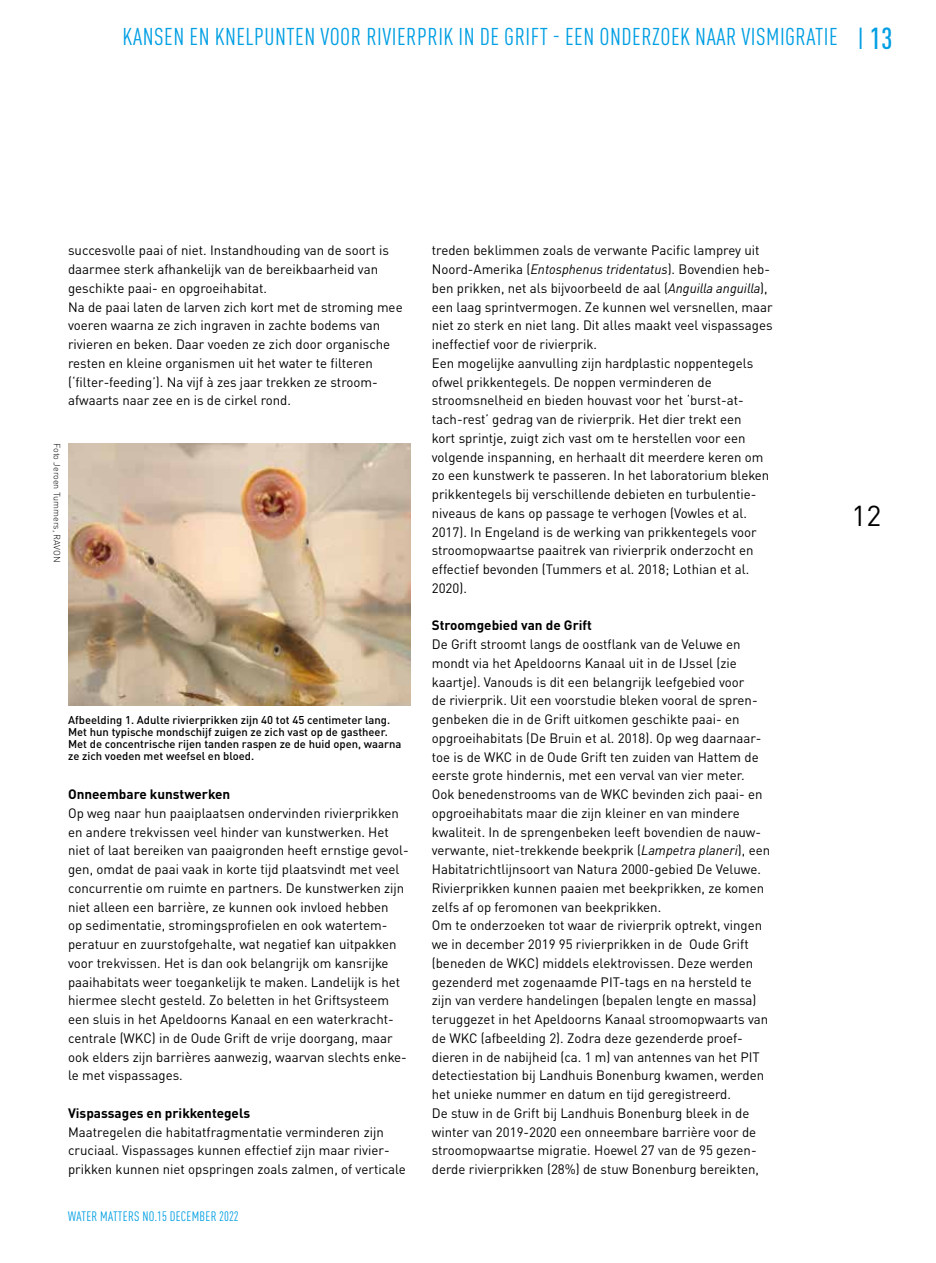
<style>
.page{position:relative;width:936px;height:1263px;background:#fff}
.page>*{position:absolute;margin:0;border:0;box-sizing:border-box;transform-origin:0 0}
.t1{font:28.5px "DIN Pro";color:#000}
.t2{font:condensed 24px "DIN Pro";letter-spacing:.02em;color:#009fe3}
.t3{font:13.5px/18.8px "DIN Pro";color:#000}
.t4{font:700 13.5px "DIN Pro";color:#000}
.t5{font:condensed 13.5px "DIN Pro";letter-spacing:.02em;color:#009fe3}
.t6{font:500 11.25px/12px "DIN Pro";color:#000}
.t7{font:300 9px "DIN Pro";color:#000}
.s1{font-size:30px}
.s2{font-weight:500;font-size:30px}
.s3{font-style:italic}
</style>
<div class="page">
<img style="left:68px;top:443px;width:342px;height:263px">
<h2 class="t2" style="left:122px;top:19px;width:771px">KANSEN EN KNELPUNTEN VOOR RIVIERPRIK IN DE GRIFT - EEN ONDERZOEK NAAR VISMIGRATIE <span class="s1">I</span> <span class="s2">13</span></h2>
<p class="t3" style="left:68px;top:240px;width:336px">succesvolle paai of niet. Instandhouding van de soort is daarmee sterk afhankelijk van de bereikbaarheid van geschikte paai- en opgroeihabitat.<br>Na de paai laten de larven zich kort met de stroming mee voeren waarna ze zich ingraven in zachte bodems van rivieren en beken. Daar voeden ze zich door organische resten en kleine organismen uit het water te filteren (‘filter-feeding’). Na vijf à zes jaar trekken ze stroom&shy;afwaarts naar zee en is de cirkel rond.</p>
<p class="t7" style="left:64px;top:443px;width:121px;rotate:90deg">Foto Jeroen Tummers, RAVON</p>
<p class="t6" style="left:68px;top:713px;width:335px">Afbeelding 1. Adulte rivierprikken zijn 40 tot 45 centimeter lang.<br>Met hun typische mondschijf zuigen ze zich vast op de gastheer.<br>Met de concentrische rijen tanden raspen ze de huid open, waarna ze zich voeden met weefsel en bloed.</p>
<p class="t4" style="left:68px;top:783px;width:164px">Onneembare kunstwerken</p>
<p class="t3" style="left:68px;top:802px;width:342px">Op weg naar hun paaiplaatsen ondervinden rivierprikken en andere trekvissen veel hinder van kunstwerken. Het niet of laat bereiken van paaigronden heeft ernstige gevol&shy;gen, omdat de paai vaak in korte tijd plaatsvindt met veel concurrentie om ruimte en partners. De kunstwerken zijn niet alleen een barrière, ze kunnen ook invloed hebben<br>op sedimentatie, stromingsprofielen en ook watertem&shy;peratuur en zuurstofgehalte, wat negatief kan uitpakken voor trekvissen. Het is dan ook belangrijk om kansrijke paaihabitats weer toegankelijk te maken. Landelijk is het hiermee slecht gesteld. Zo beletten in het Griftsysteem een sluis in het Apeldoorns Kanaal en een waterkracht&shy;centrale (WKC) in de Oude Grift de vrije doorgang, maar ook elders zijn barrières aanwezig, waarvan slechts enke&shy;le met vispassages.</p>
<p class="t4" style="left:68px;top:1102px;width:184px">Vispassages en prikkentegels</p>
<p class="t3" style="left:68px;top:1121px;width:339px">Maatregelen die habitatfragmentatie verminderen zijn cruciaal. Vispassages kunnen effectief zijn maar rivier&shy;prikken kunnen niet opspringen zoals zalmen, of verticale</p>
<p class="t5" style="left:68px;top:1207px;width:172px">WATER MATTERS NO.15 DECEMBER 2022</p>
<p class="t3" style="left:432px;top:240px;width:342px">treden beklimmen zoals de verwante Pacific lamprey uit Noord-Amerika (<span class="s3">Entosphenus tridentatus</span>). Bovendien heb&shy;ben prikken, net als bijvoorbeeld de aal (<span class="s3">Anguilla anguilla</span>), een laag sprintvermogen. Ze kunnen wel versnellen, maar niet zo sterk en niet lang. Dit alles maakt veel vispassages ineffectief voor de rivierprik.<br>Een mogelijke aanvulling zijn hardplastic noppentegels ofwel prikkentegels. De noppen verminderen de stroomsnelheid en bieden houvast voor het ‘burst-at&shy;tach-rest’ gedrag van de rivierprik. Het dier trekt een<br>kort sprintje, zuigt zich vast om te herstellen voor een volgende inspanning, en herhaalt dit meerdere keren om zo een kunstwerk te passeren. In het laboratorium bleken prikkentegels bij verschillende debieten en turbulentie&shy;niveaus de kans op passage te verhogen (Vowles et al.<br>2017). In Engeland is de werking van prikkentegels voor stroomopwaartse paaitrek van rivierprik onderzocht en effectief bevonden (Tummers et al. 2018; Lothian et al.<br>2020).</p>
<p class="t4" style="left:432px;top:614px;width:161px">Stroomgebied van de Grift</p>
<p class="t3" style="left:432px;top:633px;width:340px">De Grift stroomt langs de oostflank van de Veluwe en mondt via het Apeldoorns Kanaal uit in de IJssel (zie kaartje). Vanouds is dit een belangrijk leefgebied voor<br>de rivierprik. Uit een voorstudie bleken vooral de spren&shy;genbeken die in de Grift uitkomen geschikte paai- en opgroeihabitats (De Bruin et al. 2018). Op weg daarnaar&shy;toe is de WKC in de Oude Grift ten zuiden van Hattem de eerste grote hindernis, met een verval van vier meter.<br>Ook benedenstrooms van de WKC bevinden zich paai- en opgroeihabitats maar die zijn kleiner en van mindere kwaliteit. In de sprengenbeken leeft bovendien de nauw&shy;verwante, niet-trekkende beekprik (<span class="s3">Lampetra planeri</span>), een Habitatrichtlijnsoort van Natura 2000-gebied De Veluwe.<br>Rivierprikken kunnen paaien met beekprikken, ze komen zelfs af op feromonen van beekprikken.<br>Om te onderzoeken tot waar de rivierprik optrekt, vingen we in december 2019 95 rivierprikken in de Oude Grift (beneden de WKC) middels elektrovissen. Deze werden gezenderd met zogenaamde PIT-tags en na hersteld te zijn van verdere handelingen (bepalen lengte en massa) teruggezet in het Apeldoorns Kanaal stroomopwaarts van de WKC (afbeelding 2). Zodra deze gezenderde proef&shy;dieren in de nabijheid (ca. 1 m) van antennes van het PIT detectiestation bij Landhuis Bonenburg kwamen, werden het unieke nummer en datum en tijd geregistreerd.<br>De stuw in de Grift bij Landhuis Bonenburg bleek in de winter van 2019-2020 een onneembare barrière voor de stroomopwaartse migratie. Hoewel 27 van de 95 gezen&shy;derde rivierprikken (28%) de stuw Bonenburg bereikten,</p>
<h1 class="t1" style="left:851px;top:493px;width:31px">12</h1>
</div>
